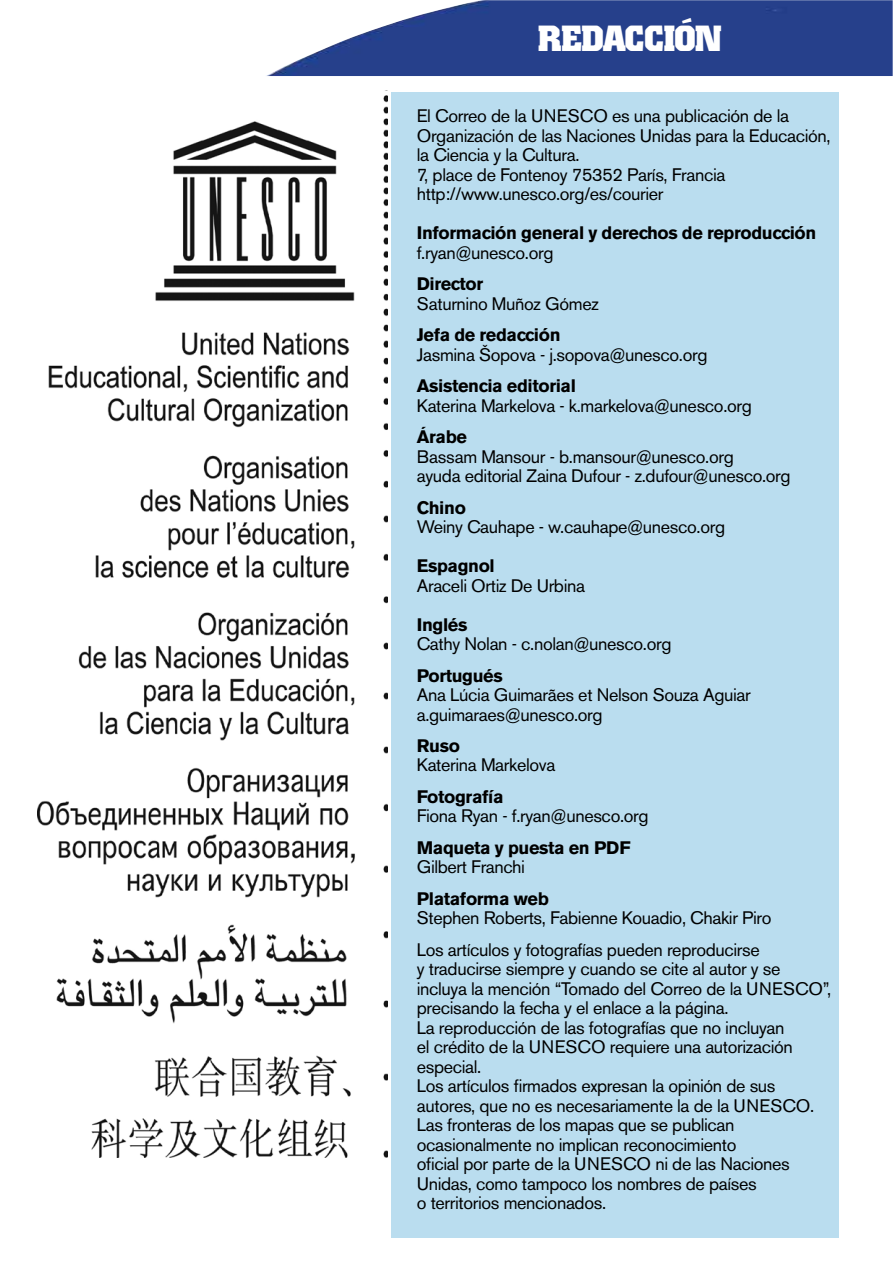
<style>
.page{position:relative;width:893px;height:1263px;background:#fff}
.page>*{position:absolute;margin:0;border:0;box-sizing:border-box;transform-origin:0 0}
.t1{font:700 36px "Colossalis";letter-spacing:-.03em;color:#fff}
.t2{font:18px/19.5px "Akzidenz Grotesk BE";letter-spacing:-.02em;color:#000}
.t3{font:700 18px "Akzidenz Grotesk BE";letter-spacing:-.02em;color:#000}
</style>
<div class="page">
<img style="left:266px;top:0;width:627px;height:76px">
<img style="left:38px;top:90px;width:350px;height:1068px">
<div style="left:392px;top:92px;width:447px;height:1146px;background:#baddef"></div>
<h1 class="t1" style="left:538px;top:25px;width:186px">REDACCIÓN</h1>
<p class="t2" style="left:417px;top:108px;width:415px">El Correo de la UNESCO es una publicación de la Organización de las Naciones Unidas para la Educación, la Ciencia y la Cultura.<br>7, place de Fontenoy 75352 París, Francia http://www.unesco.org/es/courier</p>
<p class="t3" style="left:417px;top:227px;width:401px">Información general y derechos de reproducción</p>
<p class="t2" style="left:417px;top:245px;width:138px">f.ryan@unesco.org</p>
<p class="t3" style="left:417px;top:278px;width:68px">Director</p>
<p class="t2" style="left:417px;top:296px;width:184px">Saturnino Muñoz Gómez</p>
<p class="t3" style="left:417px;top:329px;width:145px">Jefa de redacción</p>
<p class="t2" style="left:417px;top:347px;width:292px">Jasmina Šopova - j.sopova@unesco.org</p>
<p class="t3" style="left:417px;top:379px;width:161px">Asistencia editorial</p>
<p class="t2" style="left:417px;top:398px;width:337px">Katerina Markelova - k.markelova@unesco.org</p>
<p class="t3" style="left:417px;top:430px;width:52px">Árabe</p>
<p class="t2" style="left:417px;top:449px;width:375px">Bassam Mansour - b.mansour@unesco.org<br>ayuda editorial Zaina Dufour - z.dufour@unesco.org</p>
<p class="t3" style="left:417px;top:501px;width:51px">Chino</p>
<p class="t2" style="left:417px;top:519px;width:310px">Weiny Cauhape - w.cauhape@unesco.org</p>
<p class="t3" style="left:417px;top:559px;width:80px">Espagnol</p>
<p class="t2" style="left:417px;top:577px;width:170px">Araceli Ortiz De Urbina</p>
<p class="t3" style="left:417px;top:618px;width:52px">Inglés</p>
<p class="t2" style="left:417px;top:636px;width:256px">Cathy Nolan - c.nolan@unesco.org</p>
<p class="t3" style="left:417px;top:669px;width:87px">Portugués</p>
<p class="t2" style="left:417px;top:687px;width:335px">Ana Lúcia Guimarães et Nelson Souza Aguiar a.guimaraes@unesco.org</p>
<p class="t3" style="left:417px;top:739px;width:45px">Ruso</p>
<p class="t2" style="left:417px;top:757px;width:140px">Katerina Markelova</p>
<p class="t3" style="left:417px;top:790px;width:88px">Fotografía</p>
<p class="t2" style="left:417px;top:808px;width:233px">Fiona Ryan - f.ryan@unesco.org</p>
<p class="t3" style="left:417px;top:841px;width:215px">Maqueta y puesta en PDF</p>
<p class="t2" style="left:417px;top:859px;width:110px">Gilbert Franchi</p>
<p class="t3" style="left:417px;top:892px;width:134px">Plataforma web</p>
<p class="t2" style="left:417px;top:904px;width:356px;line-height:31.5px">Stephen Roberts, Fabienne Kouadio, Chakir Piro<br>Los artículos y fotografías pueden reproducirse</p>
<p class="t2" style="left:417px;top:961px;width:416px">y traducirse siempre y cuando se cite al autor y se incluya la mención “Tomado del Correo de la UNESCO”, precisando la fecha y el enlace a la página.<br>La reproducción de las fotografías que no incluyan<br>el crédito de la UNESCO requiere una autorización especial.<br>Los artículos firmados expresan la opinión de sus autores, que no es necesariamente la de la UNESCO.<br>Las fronteras de los mapas que se publican ocasionalmente no implican reconocimiento<br>oficial por parte de la UNESCO ni de las Naciones Unidas, como tampoco los nombres de países<br>o territorios mencionados.</p>
</div>
